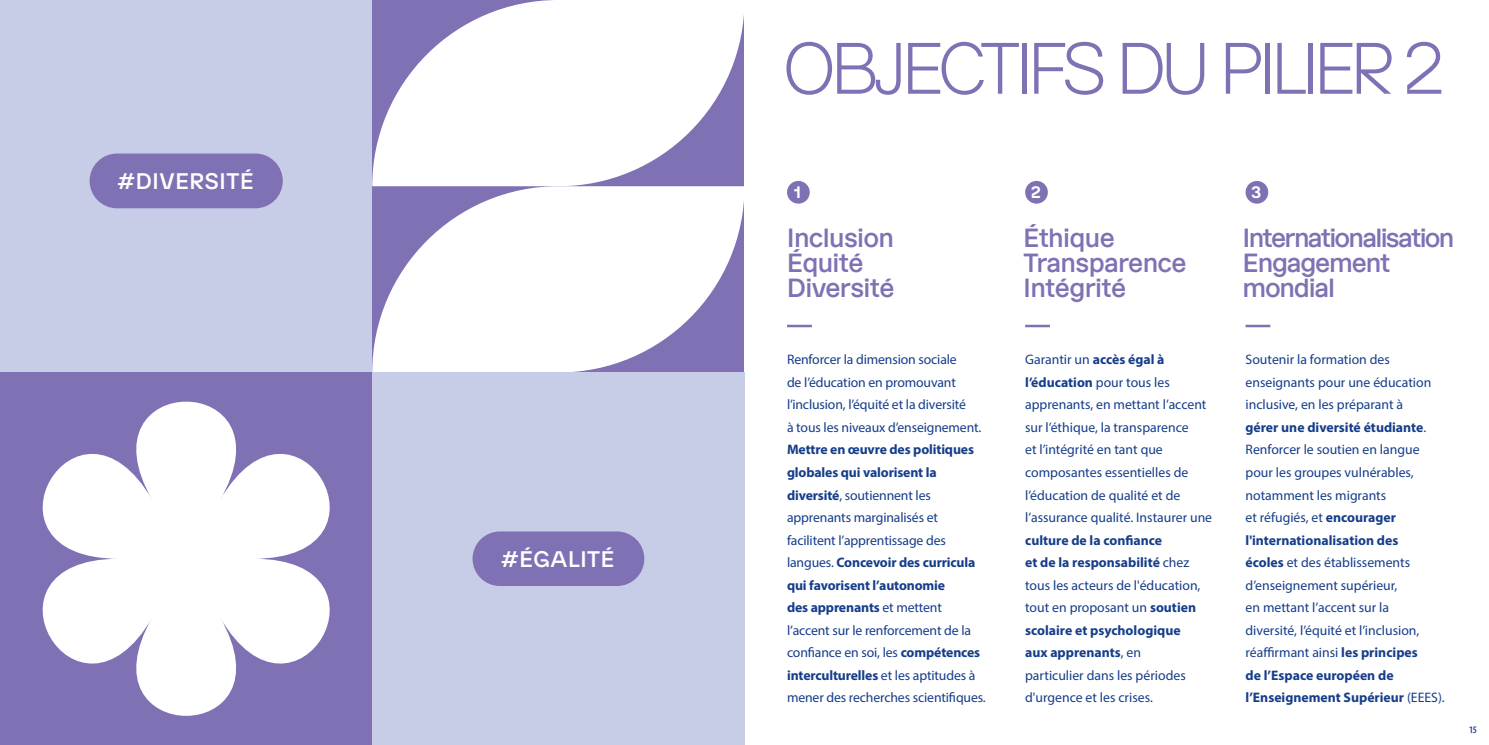
<style>
.page{position:relative;width:1489px;height:745px;background:#fff}
.page>*{position:absolute;margin:0;border:0;box-sizing:border-box;transform-origin:0 0}
.t1{font:100 72.5px "EH Normal Trial";letter-spacing:-.09em;color:#7f71b3}
.t2{font:500 26.25px/25px "EH Normal Trial";color:#7f71b3}
.t3{font:500 26.25px/25px "EH Normal Trial";letter-spacing:-.04em;color:#7f71b3}
.t4{font:500 22.5px "EH Normal Trial";letter-spacing:.03em;color:#fff}
.t5{font:700 16.5px "EH Normal Trial";color:#fff}
.t6{font:13.75px/22.5px "Myriad Pro";color:#153d8a}
.t7{font:600 condensed 10px "Myriad Pro";color:#153d8a}
.s1{font-weight:700}
</style>
<div class="page">
<div style="left:0;top:0;width:372px;height:372px;background:#c7cde7"></div>
<svg style="left:372px;top:186px;width:372px;height:186px"></svg>
<svg style="left:372px;top:0;width:372px;height:186px"></svg>
<svg style="left:0;top:368px;width:405px;height:376px;fill:#7f71b3"></svg>
<div style="left:787px;top:181px;width:22px;height:22px;background:#7f71b3;border-radius:50%"></div>
<hr style="left:787px;top:324px;width:24px;height:3px;background:#7f71b3">
<div style="left:1025px;top:181px;width:22px;height:22px;background:#7f71b3;border-radius:50%"></div>
<hr style="left:1025px;top:324px;width:24px;height:3px;background:#7f71b3">
<div style="left:1245px;top:181px;width:23px;height:22px;background:#7f71b3;border-radius:50%"></div>
<hr style="left:1245px;top:324px;width:25px;height:3px;background:#7f71b3">
<div style="left:372px;top:372px;width:372px;height:372px;background:#c7cde7"></div>
<div style="left:472px;top:531px;width:172px;height:54px;background:#7f71b3;border-radius:27px"></div>
<div style="left:90px;top:153px;width:193px;height:55px;background:#7f71b3;border-radius:27px"></div>
<p class="t4" style="left:118px;top:168px;width:137px">#DIVERSITÉ</p>
<p class="t4" style="left:501px;top:546px;width:114px">#ÉGALITÉ</p>
<p class="t1" style="left:782px;top:27px;width:664px">OBJECTIFS DU PILIER 2</p>
<p class="t5" style="left:794px;top:183px;width:8px">1</p>
<p class="t2" style="left:787px;top:226px;width:109px">Inclusion<br>Équité<br>Diversité</p>
<p class="t6" style="left:787px;top:348px;width:200px">Renforcer la dimension sociale<br>de l’éducation en promouvant l’inclusion, l’équité et la diversité<br>à tous les niveaux d’enseignement.<br><span class="s1">Mettre en œuvre des politiques globales qui valorisent la diversité</span>, soutiennent les apprenants marginalisés et facilitent l’apprentissage des langues. <span class="s1">Concevoir des curricula qui favorisent l’autonomie<br>des apprenants</span> et mettent l’accent sur le renforcement de la confiance en soi, les <span class="s1">compétences interculturelles</span> et les aptitudes à mener des recherches scientifiques.</p>
<p class="t5" style="left:1030px;top:183px;width:11px">2</p>
<p class="t2" style="left:1023px;top:226px;width:165px">Éthique<br>Transparence<br>Intégrité</p>
<p class="t6" style="left:1025px;top:348px;width:188px">Garantir un <span class="s1">accès égal à l’éducation</span> pour tous les apprenants, en mettant l’accent sur l’éthique, la transparence<br>et l’intégrité en tant que composantes essentielles de l’éducation de qualité et de l’assurance qualité. Instaurer une <span class="s1">culture de la confiance<br>et de la responsabilité</span> chez tous les acteurs de l'éducation, tout en proposant un <span class="s1">soutien scolaire et psychologique<br>aux apprenants</span>, en<br>particulier dans les périodes d'urgence et les crises.</p>
<p class="t5" style="left:1251px;top:183px;width:11px">3</p>
<p class="t3" style="left:1242px;top:226px;width:213px">Internationalisation<br>Engagement mondial</p>
<p class="t6" style="left:1245px;top:348px;width:201px">Soutenir la formation des enseignants pour une éducation inclusive, en les préparant à<br><span class="s1">gérer une diversité étudiante</span>.<br>Renforcer le soutien en langue pour les groupes vulnérables, notamment les migrants<br>et réfugiés, et <span class="s1">encourager l'internationalisation des<br>écoles</span> et des établissements d’enseignement supérieur,<br>en mettant l’accent sur la<br>diversité, l’équité et l’inclusion, réaffirmant ainsi <span class="s1">les principes<br>de l’Espace européen de l’Enseignement Supérieur</span> (EEES).</p>
<p class="t7" style="left:1468px;top:722px;width:10px">15</p>
</div>
